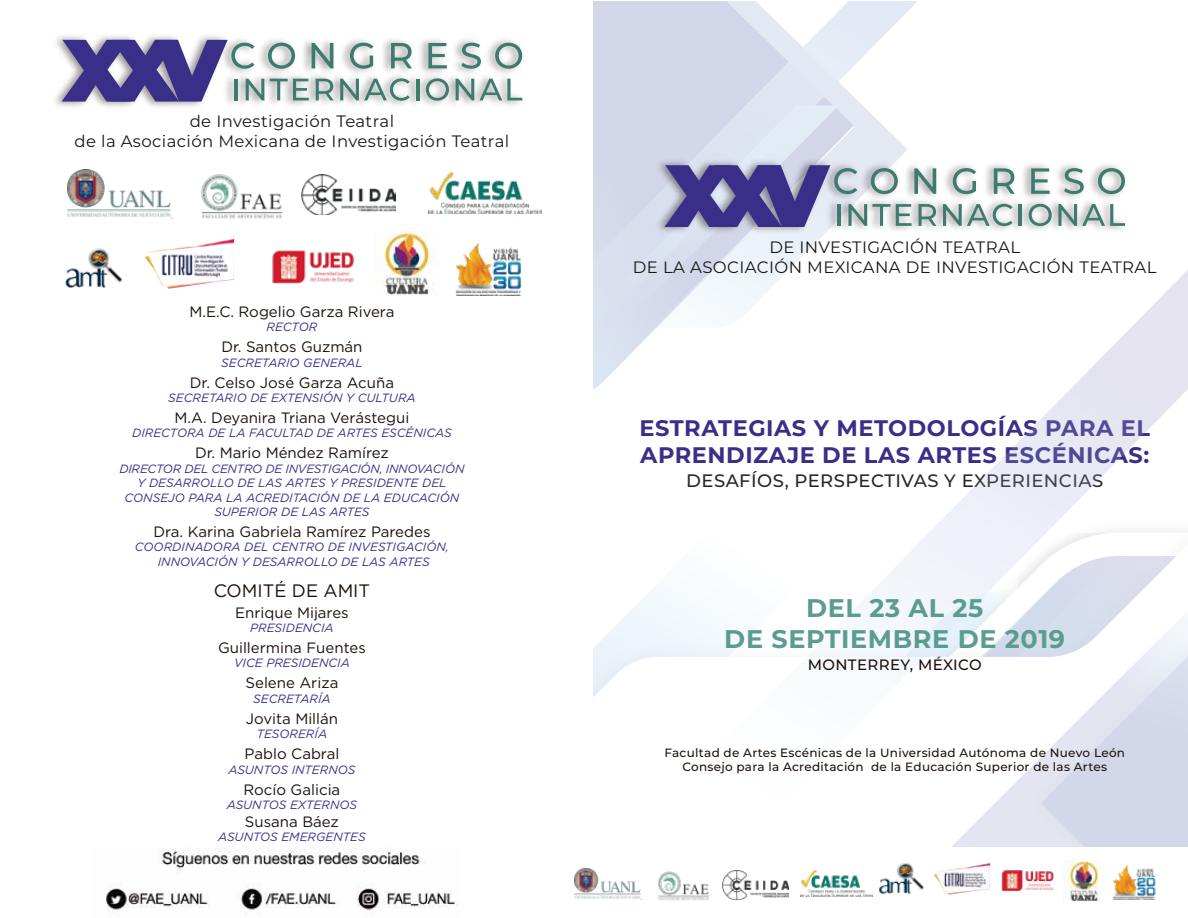
<style>
.page{position:relative;width:1188px;height:918px;background:#fff}
.page>*{position:absolute;margin:0;border:0;box-sizing:border-box;transform-origin:0 0}
.t1{font:700 25.5px/30.6px "Montserrat";letter-spacing:.025em;color:#5b9c90;text-align:center}
.t2{font:700 22.5px/27px "Montserrat";letter-spacing:.025em;color:#392f89}
.t3{font:500 18px "Montserrat";letter-spacing:.025em;color:#272924}
.t4{font:18px "Gotham HTF";color:#1e120d}
.t5{font:16.5px/19.8px "Montserrat";letter-spacing:.025em;color:#151815;text-align:center}
.t6{font:15px "Gotham HTF";color:#1e120d}
.t7{font:500 15px "Montserrat";letter-spacing:.025em;color:#1e120d}
.t8{font:italic 12px/14.4px "Gotham HTF";color:#392f89;text-align:center}
.t9{font:500 12px/14.4px "Montserrat";letter-spacing:.025em;color:#1e120d;text-align:center}
</style>
<div class="page">
<svg style="left:594px;top:1px;width:324px;height:249px"></svg>
<svg style="left:594px;top:250px;width:594px;height:597px"></svg>
<img style="left:650px;top:156px;width:476px;height:81px">
<svg style="left:953px;top:168px;width:23px;height:26px"></svg>
<svg style="left:994px;top:168px;width:21px;height:26px"></svg>
<svg style="left:1031px;top:168px;width:19px;height:26px"></svg>
<svg style="left:1064px;top:168px;width:20px;height:26px"></svg>
<svg style="left:1098px;top:168px;width:27px;height:26px"></svg>
<svg style="left:664px;top:165px;width:272px;height:62px;background:#888ab1"></svg>
<svg style="left:943px;top:204px;width:70px;height:22px"></svg>
<hr style="left:1019px;top:204px;width:3px;height:22px;background:#3e7b6f">
<svg style="left:1029px;top:204px;width:23px;height:22px"></svg>
<svg style="left:1058px;top:204px;width:67px;height:22px"></svg>
<img style="left:55px;top:35px;width:468px;height:72px">
<svg style="left:350px;top:43px;width:23px;height:26px"></svg>
<svg style="left:391px;top:43px;width:21px;height:25px"></svg>
<svg style="left:428px;top:43px;width:19px;height:25px"></svg>
<svg style="left:461px;top:43px;width:20px;height:26px"></svg>
<svg style="left:495px;top:43px;width:27px;height:26px"></svg>
<svg style="left:62px;top:40px;width:272px;height:62px"></svg>
<svg style="left:340px;top:78px;width:70px;height:23px"></svg>
<hr style="left:416px;top:79px;width:3px;height:21px;background:#3e7b6f">
<svg style="left:426px;top:78px;width:23px;height:23px"></svg>
<svg style="left:456px;top:79px;width:66px;height:21px"></svg>
<img style="left:106px;top:848px;width:354px;height:62px">
<img style="left:1064px;top:860px;width:35px;height:41px">
<img style="left:879px;top:863px;width:45px;height:31px">
<img style="left:1112px;top:866px;width:44px;height:33px">
<img style="left:1001px;top:870px;width:53px;height:22px">
<img style="left:933px;top:863px;width:57px;height:32px">
<img style="left:658px;top:871px;width:51px;height:29px">
<img style="left:575px;top:868px;width:67px;height:31px">
<img style="left:800px;top:871px;width:72px;height:26px">
<img style="left:722px;top:871px;width:66px;height:28px">
<img style="left:201px;top:174px;width:82px;height:45px">
<img style="left:67px;top:169px;width:105px;height:49px">
<img style="left:428px;top:173px;width:113px;height:41px">
<img style="left:302px;top:174px;width:93px;height:41px">
<img style="left:455px;top:243px;width:66px;height:53px">
<img style="left:272px;top:250px;width:82px;height:34px">
<img style="left:145px;top:238px;width:89px;height:51px">
<img style="left:65px;top:248px;width:57px;height:40px">
<img style="left:375px;top:231px;width:58px;height:64px">
<h3 class="t5" style="left:75px;top:111px;width:436px">de Investigación Teatral<br>de la Asociación Mexicana de Investigación Teatral</h3>
<p class="t6" style="left:190px;top:303px;width:206px">M.E.C. Rogelio Garza Rivera</p>
<p class="t8" style="left:267px;top:320px;width:52px">RECTOR</p>
<p class="t6" style="left:221px;top:339px;width:143px">Dr. Santos Guzmán</p>
<p class="t8" style="left:221px;top:355px;width:143px">SECRETARIO GENERAL</p>
<p class="t6" style="left:190px;top:374px;width:206px">Dr. Celso José Garza Acuña</p>
<p class="t8" style="left:168px;top:390px;width:249px">SECRETARIO DE EXTENSIÓN Y CULTURA</p>
<p class="t6" style="left:175px;top:409px;width:236px">M.A. Deyanira Triana Verástegui</p>
<p class="t8" style="left:132px;top:426px;width:321px">DIRECTORA DE LA FACULTAD DE ARTES ESCÉNICAS</p>
<p class="t6" style="left:195px;top:445px;width:195px">Dr. Mario Méndez Ramírez</p>
<p class="t8" style="left:119px;top:461px;width:347px">DIRECTOR DEL CENTRO DE INVESTIGACIÓN, INNOVACIÓN Y DESARROLLO DE LAS ARTES Y PRESIDENTE DEL CONSEJO PARA LA ACREDITACIÓN DE LA EDUCACIÓN SUPERIOR DE LAS ARTES</p>
<p class="t6" style="left:153px;top:523px;width:279px">Dra. Karina Gabriela Ramírez Paredes</p>
<p class="t8" style="left:135px;top:540px;width:316px">COORDINADORA DEL CENTRO DE INVESTIGACIÓN,<br>INNOVACIÓN Y DESARROLLO DE LAS ARTES</p>
<h3 class="t4" style="left:214px;top:580px;width:158px">COMITÉ DE AMIT</h3>
<p class="t6" style="left:235px;top:604px;width:115px">Enrique Mijares</p>
<p class="t8" style="left:250px;top:621px;width:85px">PRESIDENCIA</p>
<p class="t6" style="left:218px;top:639px;width:149px">Guillermina Fuentes</p>
<p class="t8" style="left:234px;top:656px;width:117px">VICE PRESIDENCIA</p>
<p class="t6" style="left:246px;top:675px;width:94px">Selene Ariza</p>
<p class="t8" style="left:253px;top:691px;width:79px">SECRETARÍA</p>
<p class="t6" style="left:246px;top:710px;width:94px">Jovita Millán</p>
<p class="t8" style="left:257px;top:727px;width:72px">TESORERÍA</p>
<p class="t6" style="left:245px;top:746px;width:96px">Pablo Cabral</p>
<p class="t8" style="left:228px;top:762px;width:129px">ASUNTOS INTERNOS</p>
<p class="t6" style="left:244px;top:781px;width:98px">Rocío Galicia</p>
<p class="t8" style="left:227px;top:798px;width:132px">ASUNTOS EXTERNOS</p>
<p class="t6" style="left:245px;top:813px;width:95px">Susana Báez</p>
<p class="t8" style="left:218px;top:830px;width:149px">ASUNTOS EMERGENTES</p>
<h3 class="t5" style="left:633px;top:236px;width:525px">DE INVESTIGACIÓN TEATRAL<br>DE LA ASOCIACIÓN MEXICANA DE INVESTIGACIÓN TEATRAL</h3>
<h2 class="t2" style="left:640px;top:414px;width:512px">ESTRATEGIAS Y METODOLOGÍAS PARA EL<br>APRENDIZAJE DE LAS ARTES ESCÉNICAS:</h2>
<h3 class="t3" style="left:686px;top:468px;width:418px">DESAFÍOS, PERSPECTIVAS Y EXPERIENCIAS</h3>
<h1 class="t1" style="left:724px;top:591px;width:342px">DEL 23 AL 25<br>DE SEPTIEMBRE DE 2019</h1>
<p class="t7" style="left:808px;top:654px;width:175px">MONTERREY, MÉXICO</p>
<p class="t9" style="left:664px;top:745px;width:462px">Facultad de Artes Escénicas de la Universidad Autónoma de Nuevo León<br>Consejo para la Acreditación de la Educación Superior de las Artes</p>
</div>
